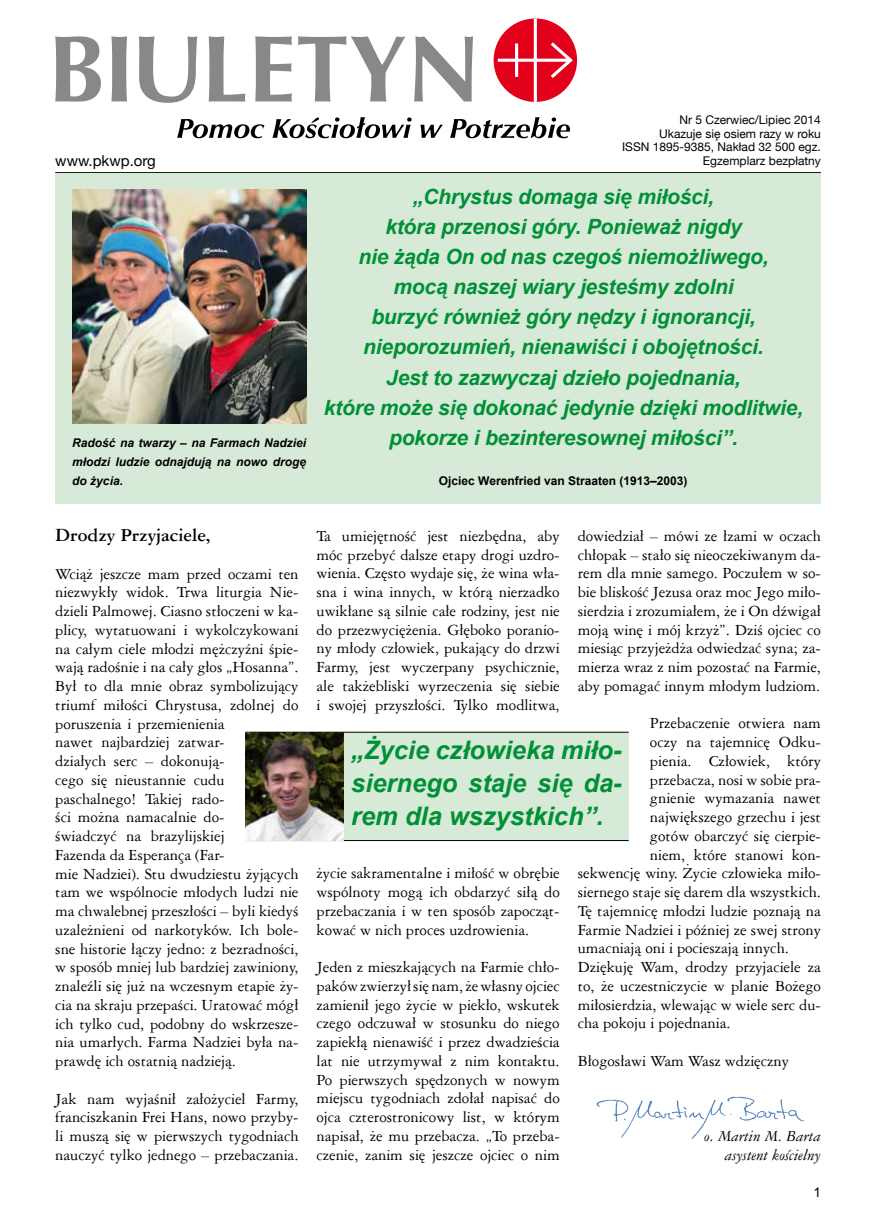
<style>
.page{position:relative;width:872px;height:1212px;background:#fff}
.page>*{position:absolute;margin:0;border:0;box-sizing:border-box;transform-origin:0 0}
.t1{font:italic 700 25.5px/33px "Arial";color:#009036;text-align:justify}
.t2{font:italic 700 21px/30px "Arial";letter-spacing:-.01em;color:#009036;text-align:center}
.t3{font:700 19.5px "Ameri Garmnd EU";color:#000}
.t4{font:16.5px/18.8px "Ameri Garmnd EU";color:#000;text-align:justify}
.t5{font:italic 16.5px/18.8px "Ameri Garmnd EU";color:#000;text-align:right}
.t6{font:15px "Helvetica Neue";color:#000}
.t7{font:13.5px "Arial";color:#000}
.t8{font:12px/13.5px "Helvetica Neue";color:#000;text-align:right}
.t9{font:italic 700 12px/18.8px "Arial";color:#000;text-align:justify}
.t10{font:700 12px "Arial";color:#000}
</style>
<div class="page">
<svg style="left:55px;top:36px;width:46px;height:66px"></svg>
<svg style="left:111px;top:36px;width:16px;height:66px"></svg>
<svg style="left:139px;top:36px;width:58px;height:67px"></svg>
<svg style="left:209px;top:36px;width:36px;height:66px"></svg>
<svg style="left:255px;top:36px;width:37px;height:66px"></svg>
<svg style="left:298px;top:36px;width:107px;height:66px"></svg>
<svg style="left:414px;top:36px;width:59px;height:66px"></svg>
<svg style="left:177px;top:119px;width:87px;height:19px"></svg>
<svg style="left:272px;top:117px;width:139px;height:21px"></svg>
<svg style="left:420px;top:125px;width:23px;height:13px"></svg>
<svg style="left:450px;top:117px;width:120px;height:21px"></svg>
<svg style="left:494px;top:18px;width:81px;height:84px"></svg>
<hr style="left:55px;top:172px;width:766px;height:1px;background:#000">
<div style="left:55px;top:173px;width:766px;height:331px;background:#d7ead7"></div>
<img style="left:596px;top:1096px;width:209px;height:43px">
<img style="left:72px;top:189px;width:234px;height:234px">
<div style="left:246px;top:732px;width:382px;height:108px;background:#d7ead7"></div>
<hr style="left:246px;top:732px;width:382px;height:1px;background:#000">
<hr style="left:246px;top:840px;width:382px;height:1px;background:#000">
<img style="left:246px;top:732px;width:98px;height:108px">
<p class="t6" style="left:55px;top:151px;width:102px">www.pkwp.org</p>
<p class="t9" style="left:72px;top:434px;width:235px">Radość na twarzy – na Farmach Nadziei młodzi ludzie odnajdują na nowo drogę do życia.</p>
<p class="t8" style="left:622px;top:113px;width:200px">Nr 5 Czerwiec/Lipiec 2014<br>Ukazuje się osiem razy w roku<br>ISSN 1895-9385, Nakład 32 500 egz.<br>Egzemplarz bezpłatny</p>
<p class="t2" style="left:324px;top:183px;width:481px">„Chrystus domaga się miłości,<br>która przenosi góry. Ponieważ nigdy<br>nie żąda On od nas czegoś niemożliwego,<br>mocą naszej wiary jesteśmy zdolni<br>burzyć również góry nędzy i ignorancji, nieporozumień, nienawiści i obojętności.<br>Jest to zazwyczaj dzieło pojednania,<br>które może się dokonać jedynie dzięki modlitwie, pokorze i bezinteresownej miłości”.</p>
<p class="t10" style="left:439px;top:473px;width:250px">Ojciec Werenfried van Straaten (1913–2003)</p>
<p class="t3" style="left:55px;top:523px;width:157px">Drodzy Przyjaciele,</p>
<p class="t4" style="left:55px;top:564px;width:245px;text-align:left">Wciąż jeszcze mam przed oczami ten niezwykły widok. Trwa liturgia Nie&shy;dzieli Palmowej. Ciasno stłoczeni w ka&shy;plicy, wytatuowani i wykolczykowani na całym ciele młodzi mężczyźni śpie&shy;wają radośnie i na cały głos „Hosanna”.<br>Był to dla mnie obraz symbolizujący triumf miłości Chrystusa, zdolnej do poruszenia i przemienienia<br>nawet najbardziej zatwar-<br>działych serc – dokonują-<br>cego się nieustannie cudu paschalnego! Takiej rado-<br>ści można namacalnie do-<br>świadczyć na brazylijskiej<br>Fazenda da Esperança (Far-<br>mie Nadziei). Stu dwudziestu żyjących tam we wspólnocie młodych ludzi nie ma chwalebnej przeszłości – byli kiedyś uzależnieni od narkotyków. Ich bole&shy;sne historie łączy jedno: z bezradności, w sposób mniej lub bardziej zawiniony, znaleźli się już na wczesnym etapie ży&shy;cia na skraju przepaści. Uratować mógł ich tylko cud, podobny do wskrzesze&shy;nia umarłych. Farma Nadziei była na&shy;prawdę ich ostatnią nadzieją.</p>
<p class="t4" style="left:55px;top:1089px;width:245px">Jak nam wyjaśnił założyciel Farmy, franciszkanin Frei Hans, nowo przyby&shy;li muszą się w pierwszych tygodniach nauczyć tylko jednego – przebaczania.</p>
<p class="t4" style="left:578px;top:526px;width:245px">dowiedział – mówi ze łzami w oczach chłopak – stało się nieoczekiwanym da&shy;rem dla mnie samego. Poczułem w so&shy;bie bliskość Jezusa oraz moc Jego miło&shy;sierdzia i zrozumiałem, że i On dźwigał moją winę i mój krzyż”. Dziś ojciec co miesiąc przyjeżdża odwiedzać syna; za&shy;mierza wraz z nim pozostać na Farmie, aby pomagać innym młodym ludziom.</p>
<p class="t4" style="left:650px;top:713px;width:172px">Przebaczenie otwiera nam</p>
<p class="t4" style="left:650px;top:732px;width:172px">oczy na tajemnicę Odku-</p>
<p class="t4" style="left:650px;top:751px;width:172px">pienia. Człowiek, który</p>
<p class="t4" style="left:650px;top:770px;width:172px">przebacza, nosi w sobie pra-</p>
<p class="t4" style="left:650px;top:788px;width:172px">gnienie wymazania nawet</p>
<p class="t4" style="left:650px;top:807px;width:172px">największego grzechu i jest</p>
<p class="t4" style="left:650px;top:826px;width:172px">gotów obarczyć się cierpie-</p>
<p class="t4" style="left:650px;top:845px;width:172px">niem, które stanowi kon-</p>
<p class="t4" style="left:578px;top:863px;width:245px">sekwencję winy. Życie człowieka miło-</p>
<p class="t4" style="left:578px;top:882px;width:245px">siernego staje się darem dla wszystkich.</p>
<p class="t4" style="left:578px;top:901px;width:245px">Tę tajemnicę młodzi ludzie poznają na</p>
<p class="t4" style="left:578px;top:920px;width:245px">Farmie Nadziei i później ze swej strony</p>
<p class="t4" style="left:578px;top:938px;width:213px">umacniają oni i pocieszają innych.</p>
<p class="t4" style="left:578px;top:957px;width:245px">Dziękuję Wam, drodzy przyjaciele za</p>
<p class="t4" style="left:578px;top:976px;width:245px">to, że uczestniczycie w planie Bożego</p>
<p class="t4" style="left:578px;top:995px;width:245px">miłosierdzia, wlewając w wiele serc du-</p>
<p class="t4" style="left:578px;top:1013px;width:154px">cha pokoju i pojednania.</p>
<p class="t4" style="left:578px;top:1051px;width:213px">Błogosławi Wam Wasz wdzięczny</p>
<p class="t4" style="left:316px;top:526px;width:245px">Ta umiejętność jest niezbędna, aby móc przebyć dalsze etapy drogi uzdro&shy;wienia. Często wydaje się, że wina wła&shy;sna i wina innych, w którą nierzadko uwikłane są silnie całe rodziny, jest nie do przezwyciężenia. Głęboko poranio&shy;ny młody człowiek, pukający do drzwi Farmy, jest wyczerpany psychicznie, ale takżebliski wyrzeczenia się siebie i swojej przyszłości. Tylko modlitwa,</p>
<h1 class="t1" style="left:351px;top:734px;width:272px">„Życie człowieka miło&shy;siernego staje się da&shy;rem dla wszystkich”.</h1>
<p class="t4" style="left:316px;top:864px;width:245px">życie sakramentalne i miłość w obrębie wspólnoty mogą ich obdarzyć siłą do przebaczania i w ten sposób zapocząt&shy;kować w nich proces uzdrowienia.</p>
<p class="t4" style="left:316px;top:957px;width:245px">Jeden z mieszkających na Farmie chło&shy;paków zwierzył się nam, że własny ojciec zamienił jego życie w piekło, wskutek czego odczuwał w stosunku do niego zapiekłą nienawiść i przez dwadzieścia lat nie utrzymywał z nim kontaktu.<br>Po pierwszych spędzonych w nowym miejscu tygodniach zdołał napisać do ojca czterostronicowy list, w którym napisał, że mu przebacza. „To przeba&shy;czenie, zanim się jeszcze ojciec o nim</p>
<p class="t5" style="left:704px;top:1126px;width:118px">o. Martin M. Barta asystent kościelny</p>
<p class="t7" style="left:813px;top:1184px;width:9px">1</p>
</div>
